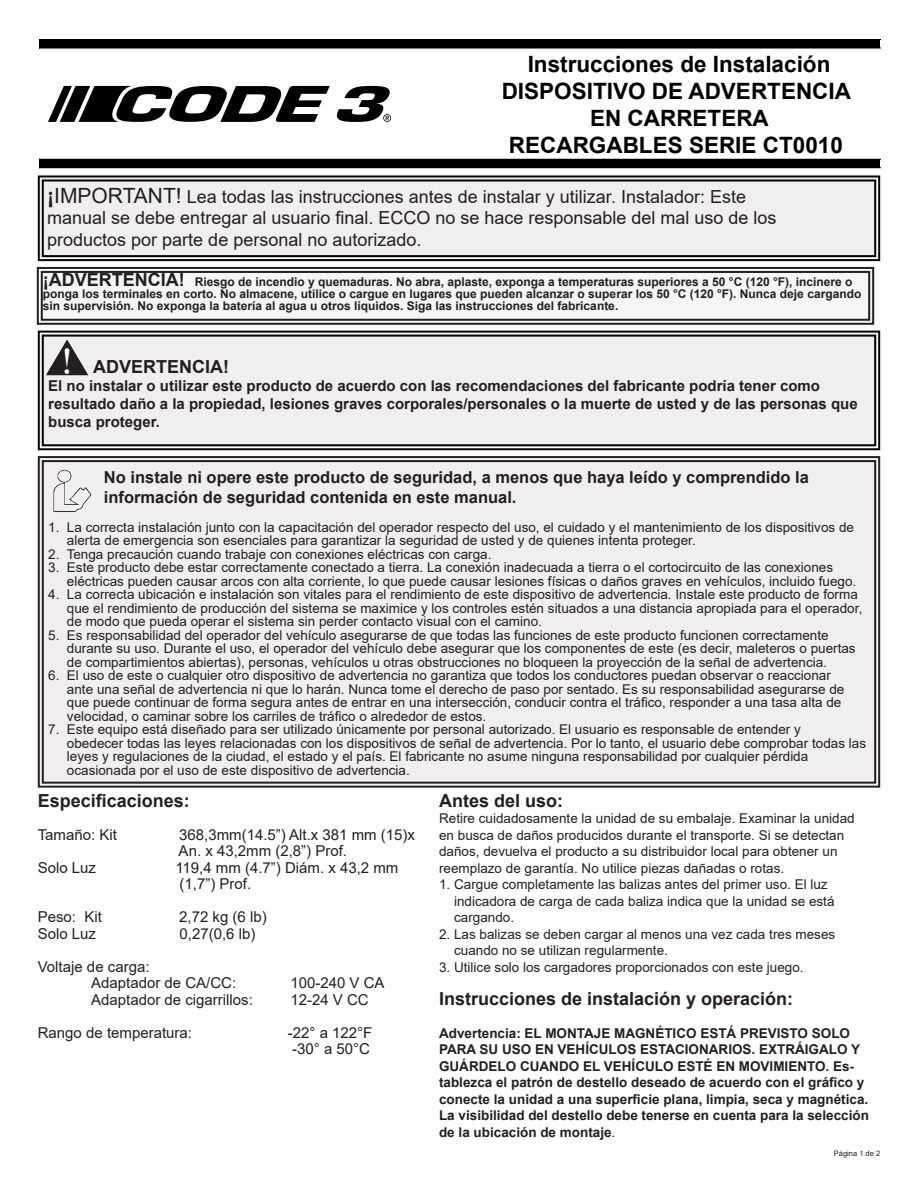
<style>
.page{position:relative;width:918px;height:1188px;background:#fff}
.page>*{position:absolute;margin:0;border:0;box-sizing:border-box;transform-origin:0 0}
.t1{font:38.25px "Bask Old Face";color:#fff}
.t2{font:700 22.5px/27px "Arial";color:#000;text-align:center}
.t3{font:18px "Arial";color:#231f20}
.t4{font:700 18px "Arial";color:#231f20}
.t5{font:700 16.5px "Arial";color:#231f20}
.t6{font:15px "Arial";color:#231f20}
.t7{font:700 15px "Arial";color:#231f20}
.t8{font:13.5px "Arial";color:#231f20}
.t9{font:700 13.5px/16.5px "Arial";color:#231f20}
.t10{font:700 12px/12px "Arial";color:#231f20}
.t11{font:7.5px "Arial";color:#231f20}
.s1{font-weight:700;font-size:21px}
.s2{font-size:21px}
.s3{font-size:18px}
.s4{font-weight:400}
</style>
<div class="page">
<div style="left:39px;top:159px;width:841px;height:9px;background:#000"></div>
<div style="left:39px;top:40px;width:841px;height:8px;background:#000"></div>
<svg style="left:48px;top:86px;width:343px;height:36px"></svg>
<svg style="left:37px;top:175px;width:844px;height:87px;background:#e2e0df"></svg>
<div style="left:42px;top:180px;width:834px;height:77px;border:2px solid #040503"></div>
<svg style="left:37px;top:456px;width:844px;height:332px;background:#cdcbca"></svg>
<div style="left:42px;top:460px;width:834px;height:324px;border:2px solid #231f20"></div>
<img style="left:50px;top:469px;width:42px;height:46px">
<div style="left:47px;top:466px;width:48px;height:52px;border:2px solid #f1efee"></div>
<div style="left:104px;top:471px;width:762px;height:43px;background:#f1efee"></div>
<div style="left:48px;top:522px;width:821px;height:257px;background:#f1efee"></div>
<svg style="left:37px;top:330px;width:844px;height:121px;background:#e6e4e3"></svg>
<div style="left:42px;top:335px;width:834px;height:111px;border:2px solid #040503"></div>
<svg style="left:46px;top:339px;width:42px;height:36px;background:#8a8787"></svg>
<svg style="left:36px;top:266px;width:839px;height:59px"></svg>
<div style="left:41px;top:271px;width:829px;height:50px;border:2px solid #231f20"></div>
<p class="t2" style="left:502px;top:50px;width:351px">Instrucciones de Instalación<br>DISPOSITIVO DE ADVERTENCIA<br>EN CARRETERA<br>RECARGABLES SERIE CT0010</p>
<p class="t3" style="left:47px;top:184px;width:700px"><span class="s1">¡</span><span class="s2">IMPORTANT!</span> Lea todas las instrucciones antes de instalar y utilizar. Instalador: Este</p>
<p class="t3" style="left:47px;top:205px;width:731px">manual se debe entregar al usuario final. ECCO no se hace responsable del mal uso de los</p>
<p class="t3" style="left:47px;top:227px;width:376px">productos por parte de personal no autorizado.</p>
<p class="t10" style="left:43px;top:276px;width:811px"><span class="s3">¡ADVERTENCIA!</span> Riesgo de incendio y quemaduras. No abra, aplaste, exponga a temperaturas superiores a 50 °C (120 °F), incinere o</p>
<p class="t10" style="left:43px;top:288px;width:820px">ponga los terminales en corto. No almacene, utilice o cargue en lugares que pueden alcanzar o superar los 50 °C (120 °F). Nunca deje cargando sin supervisión. No exponga la batería al agua u otros líquidos. Siga las instrucciones del fabricante.</p>
<p class="t1" style="left:62px;top:341px;width:11px">!</p>
<p class="t4" style="left:93px;top:354px;width:137px">ADVERTENCIA!</p>
<p class="t7" style="left:48px;top:375px;width:773px">El no instalar o utilizar este producto de acuerdo con las recomendaciones del fabricante podría tener como</p>
<p class="t7" style="left:48px;top:393px;width:811px">resultado daño a la propiedad, lesiones graves corporales/personales o la muerte de usted y de las personas que</p>
<p class="t7" style="left:48px;top:411px;width:113px">busca proteger.</p>
<p class="t5" style="left:104px;top:465px;width:707px">No instale ni opere este producto de seguridad, a menos que haya leído y comprendido la</p>
<p class="t5" style="left:104px;top:485px;width:414px">información de seguridad contenida en este manual.</p>
<p class="t8" style="left:48px;top:518px;width:807px">1. La correcta instalación junto con la capacitación del operador respecto del uso, el cuidado y el mantenimiento de los dispositivos de</p>
<p class="t8" style="left:67px;top:531px;width:630px">alerta de emergencia son esenciales para garantizar la seguridad de usted y de quienes intenta proteger.</p>
<p class="t8" style="left:48px;top:545px;width:445px">2. Tenga precaución cuando trabaje con conexiones eléctricas con carga.</p>
<p class="t8" style="left:48px;top:558px;width:786px">3. Este producto debe estar correctamente conectado a tierra. La conexión inadecuada a tierra o el cortocircuito de las conexiones</p>
<p class="t8" style="left:67px;top:572px;width:791px">eléctricas pueden causar arcos con alta corriente, lo que puede causar lesiones físicas o daños graves en vehículos, incluido fuego.</p>
<p class="t8" style="left:48px;top:585px;width:811px">4. La correcta ubicación e instalación son vitales para el rendimiento de este dispositivo de advertencia. Instale este producto de forma</p>
<p class="t8" style="left:67px;top:599px;width:797px">que el rendimiento de producción del sistema se maximice y los controles estén situados a una distancia apropiada para el operador,</p>
<p class="t8" style="left:67px;top:612px;width:476px">de modo que pueda operar el sistema sin perder contacto visual con el camino.</p>
<p class="t8" style="left:48px;top:626px;width:782px">5. Es responsabilidad del operador del vehículo asegurarse de que todas las funciones de este producto funcionen correctamente</p>
<p class="t8" style="left:67px;top:639px;width:790px">durante su uso. Durante el uso, el operador del vehículo debe asegurar que los componentes de este (es decir, maleteros o puertas</p>
<p class="t8" style="left:67px;top:653px;width:762px">de compartimientos abiertas), personas, vehículos u otras obstrucciones no bloqueen la proyección de la señal de advertencia.</p>
<p class="t8" style="left:48px;top:666px;width:784px">6. El uso de este o cualquier otro dispositivo de advertencia no garantiza que todos los conductores puedan observar o reaccionar</p>
<p class="t8" style="left:67px;top:680px;width:779px">ante una señal de advertencia ni que lo harán. Nunca tome el derecho de paso por sentado. Es su responsabilidad asegurarse de</p>
<p class="t8" style="left:67px;top:693px;width:776px">que puede continuar de forma segura antes de entrar en una intersección, conducir contra el tráfico, responder a una tasa alta de</p>
<p class="t8" style="left:67px;top:707px;width:421px">velocidad, o caminar sobre los carriles de tráfico o alrededor de estos.</p>
<p class="t8" style="left:48px;top:720px;width:754px">7. Este equipo está diseñado para ser utilizado únicamente por personal autorizado. El usuario es responsable de entender y</p>
<p class="t8" style="left:67px;top:734px;width:801px">obedecer todas las leyes relacionadas con los dispositivos de señal de advertencia. Por lo tanto, el usuario debe comprobar todas las</p>
<p class="t8" style="left:67px;top:747px;width:743px">leyes y regulaciones de la ciudad, el estado y el país. El fabricante no asume ninguna responsabilidad por cualquier pérdida</p>
<p class="t8" style="left:67px;top:761px;width:344px">ocasionada por el uso de este dispositivo de advertencia.</p>
<p class="t4" style="left:38px;top:788px;width:154px">Especificaciones:</p>
<p class="t6" style="left:38px;top:824px;width:81px">Tamaño: Kit</p>
<p class="t6" style="left:179px;top:824px;width:237px">368,3mm(14.5”) Alt.x 381 mm (15)x</p>
<p class="t6" style="left:179px;top:840px;width:170px">An. x 43,2mm (2,8”) Prof.</p>
<p class="t6" style="left:38px;top:857px;width:60px">Solo Luz</p>
<p class="t6" style="left:175px;top:857px;width:225px">119,4 mm (4.7”) Diám. x 43,2 mm</p>
<p class="t6" style="left:180px;top:873px;width:73px">(1,7”) Prof.</p>
<p class="t6" style="left:38px;top:906px;width:66px">Peso: Kit</p>
<p class="t6" style="left:179px;top:906px;width:89px">2,72 kg (6 lb)</p>
<p class="t6" style="left:38px;top:923px;width:60px">Solo Luz</p>
<p class="t6" style="left:180px;top:923px;width:77px">0,27(0,6 lb)</p>
<p class="t6" style="left:38px;top:956px;width:113px">Voltaje de carga:</p>
<p class="t6" style="left:91px;top:972px;width:147px">Adaptador de CA/CC:</p>
<p class="t6" style="left:290px;top:972px;width:96px">100-240 V CA</p>
<p class="t6" style="left:91px;top:989px;width:163px">Adaptador de cigarrillos:</p>
<p class="t6" style="left:290px;top:989px;width:80px">12-24 V CC</p>
<p class="t6" style="left:38px;top:1022px;width:156px">Rango de temperatura:</p>
<p class="t6" style="left:288px;top:1022px;width:86px">-22° a 122°F</p>
<p class="t6" style="left:292px;top:1038px;width:79px">-30° a 50°C</p>
<p class="t4" style="left:439px;top:788px;width:126px">Antes del uso:</p>
<p class="t8" style="left:439px;top:809px;width:417px">Retire cuidadosamente la unidad de su embalaje. Examinar la unidad</p>
<p class="t8" style="left:439px;top:826px;width:407px">en busca de daños producidos durante el transporte. Si se detectan</p>
<p class="t8" style="left:439px;top:842px;width:400px">daños, devuelva el producto a su distribuidor local para obtener un</p>
<p class="t8" style="left:439px;top:859px;width:347px">reemplazo de garantía. No utilice piezas dañadas o rotas.</p>
<p class="t8" style="left:439px;top:875px;width:390px">1. Cargue completamente las balizas antes del primer uso. El luz</p>
<p class="t8" style="left:454px;top:892px;width:382px">indicadora de carga de cada baliza indica que la unidad se está</p>
<p class="t8" style="left:454px;top:908px;width:62px">cargando.</p>
<p class="t8" style="left:439px;top:925px;width:398px">2. Las balizas se deben cargar al menos una vez cada tres meses</p>
<p class="t8" style="left:454px;top:941px;width:215px">cuando no se utilizan regularmente.</p>
<p class="t8" style="left:439px;top:958px;width:366px">3. Utilice solo los cargadores proporcionados con este juego.</p>
<p class="t4" style="left:439px;top:986px;width:356px">Instrucciones de instalación y operación:</p>
<p class="t9" style="left:439px;top:1025px;width:413px">Advertencia: EL MONTAJE MAGNÉTICO ESTÁ PREVISTO SOLO</p>
<p class="t9" style="left:439px;top:1041px;width:423px">PARA SU USO EN VEHÍCULOS ESTACIONARIOS. EXTRÁIGALO Y</p>
<p class="t9" style="left:439px;top:1058px;width:427px">GUÁRDELO CUANDO EL VEHÍCULO ESTÉ EN MOVIMIENTO. Es&shy;tablezca el patrón de destello deseado de acuerdo con el gráfico y</p>
<p class="t9" style="left:439px;top:1091px;width:431px;text-align:justify">conecte la unidad a una superficie plana, limpia, seca y magnética.<br>La visibilidad del destello debe tenerse en cuenta para la selección de la ubicación de montaje<span class="s4">.</span></p>
<p class="t11" style="left:834px;top:1148px;width:48px">Página 1 de 2</p>
</div>
